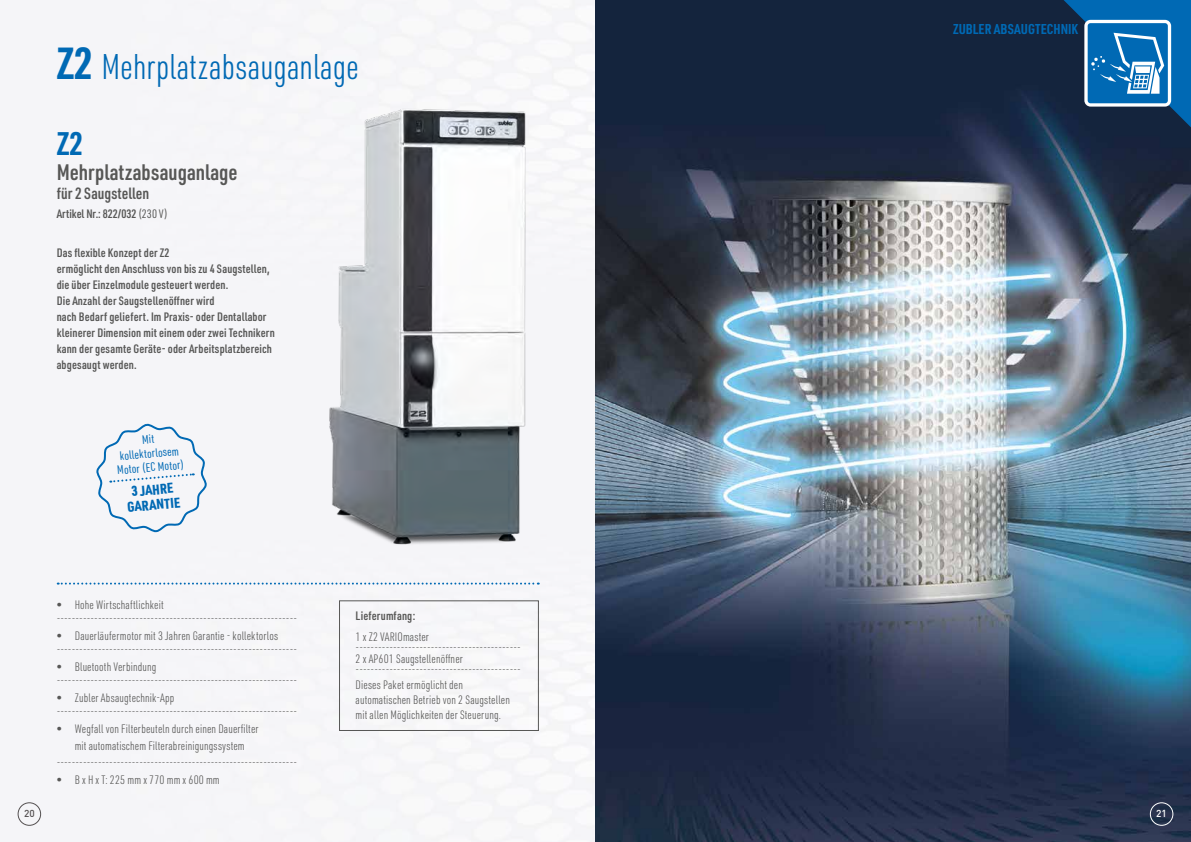
<style>
.page{position:relative;width:1191px;height:842px;background:#fff}
.page>*{position:absolute;margin:0;border:0;box-sizing:border-box;transform-origin:0 0}
.t1{font:300 35px "URWDIN Cond";color:#0069b4}
.t2{font:700 32px "URWDIN Cond";color:#0069b4}
.t3{font:600 22px "URWDIN Cond";color:#575756}
.t4{font:600 16px "URWDIN Cond";color:#575756}
.t5{font:700 14px "URWDIN Cond";color:#0069b4}
.t6{font:900 14px/15px "URWDIN Cond";color:#0069b4;text-align:center}
.t7{font:300 12px/14px "URWDIN Cond";letter-spacing:.01em;color:#575756}
.t8{font:600 12px/16px "URWDIN Cond";letter-spacing:.01em;color:#575756}
.t9{font:12px/14px "URWDIN Cond";color:#0069b4;text-align:center}
.t10{font:500 10px "DIN";color:#545051}
.t11{font:500 10px "DIN";color:#fff}
.s1{font-weight:700;font-size:44px}
.s2{font-weight:400}
</style>
<div class="page">
<div style="left:17px;top:0;width:578px;height:842px;background:#f5f5f8"></div>
<img style="left:595px;top:0;width:596px;height:842px">
<svg style="left:1063px;top:0;width:128px;height:127px;background:#24669a"></svg>
<img style="left:323px;top:102px;width:212px;height:449px">
<svg style="left:96px;top:423px;width:111px;height:111px"></svg>
<div style="left:339px;top:600px;width:200px;height:131px;border:1px solid #575756"></div>
<svg style="left:58px;top:583px;width:481px;height:2px"></svg>
<div style="left:18px;top:802px;width:23px;height:24px;border:1px solid #545051;border-radius:50%"></div>
<div style="left:1150px;top:802px;width:23px;height:24px;border:1px solid #fff;border-radius:50%"></div>
<h1 class="t1" style="left:57px;top:44px;width:304px"><span class="s1">Z2</span> Mehrplatzabsauganlage</h1>
<h2 class="t2" style="left:57px;top:122px;width:28px">Z2</h2>
<h3 class="t3" style="left:57px;top:157px;width:182px">Mehrplatzabsauganlage</h3>
<h3 class="t4" style="left:57px;top:182px;width:94px">für 2 Saugstellen</h3>
<p class="t8" style="left:57px;top:205px;width:112px">Artikel Nr.: 822/032 <span class="s2">(230 V)</span></p>
<p class="t8" style="left:57px;top:244px;width:220px">Das flexible Konzept der Z2<br>ermöglicht den Anschluss von bis zu 4 Saugstellen, die über Einzelmodule gesteuert werden.<br>Die Anzahl der Saugstellenöffner wird<br>nach Bedarf geliefert. Im Praxis- oder Dentallabor kleinerer Dimension mit einem oder zwei Technikern kann der gesamte Geräte- oder Arbeitsplatzbereich abgesaugt werden.</p>
<p class="t9" style="left:114px;top:435px;width:68px;rotate:-5deg">Mit kollektorlosem<br>Motor (EC Motor)</p>
<p class="t6" style="left:125px;top:484px;width:55px;rotate:-5deg">3 JAHRE<br>GARANTIE</p>
<p class="t7" style="left:57px;top:597px;width:242px">• Hohe Wirtschaftlichkeit ----------------------------------------------------------------</p>
<p class="t7" style="left:57px;top:628px;width:242px">• Dauerläufermotor mit 3 Jahren Garantie - kollektorlos ----------------------------------------------------------------</p>
<p class="t7" style="left:57px;top:659px;width:242px">• Bluetooth Verbindung ----------------------------------------------------------------</p>
<p class="t7" style="left:57px;top:690px;width:242px">• Zubler Absaugtechnik-App ----------------------------------------------------------------</p>
<p class="t7" style="left:57px;top:721px;width:203px">• Wegfall von Filterbeuteln durch einen Dauerfilter</p>
<p class="t7" style="left:75px;top:738px;width:171px">mit automatischem Filterabreinigungssystem</p>
<p class="t7" style="left:57px;top:755px;width:242px">----------------------------------------------------------------</p>
<p class="t7" style="left:57px;top:772px;width:164px">• B x H x T: 225 mm x 770 mm x 600 mm</p>
<p class="t8" style="left:355px;top:607px;width:61px">Lieferumfang:</p>
<p class="t7" style="left:355px;top:631px;width:167px;line-height:11px">1 x Z2 VARIOmaster -------------------------------------------- 2 x AP601 Saugstellenöffner --------------------------------------------</p>
<p class="t7" style="left:355px;top:677px;width:156px;line-height:15px">Dieses Paket ermöglicht den automatischen Betrieb von 2 Saugstellen mit allen Möglichkeiten der Steuerung.</p>
<p class="t5" style="left:953px;top:19px;width:126px">ZUBLER ABSAUGTECHNIK</p>
<p class="t10" style="left:24px;top:807px;width:12px">20</p>
<p class="t11" style="left:1156px;top:807px;width:12px">21</p>
</div>
